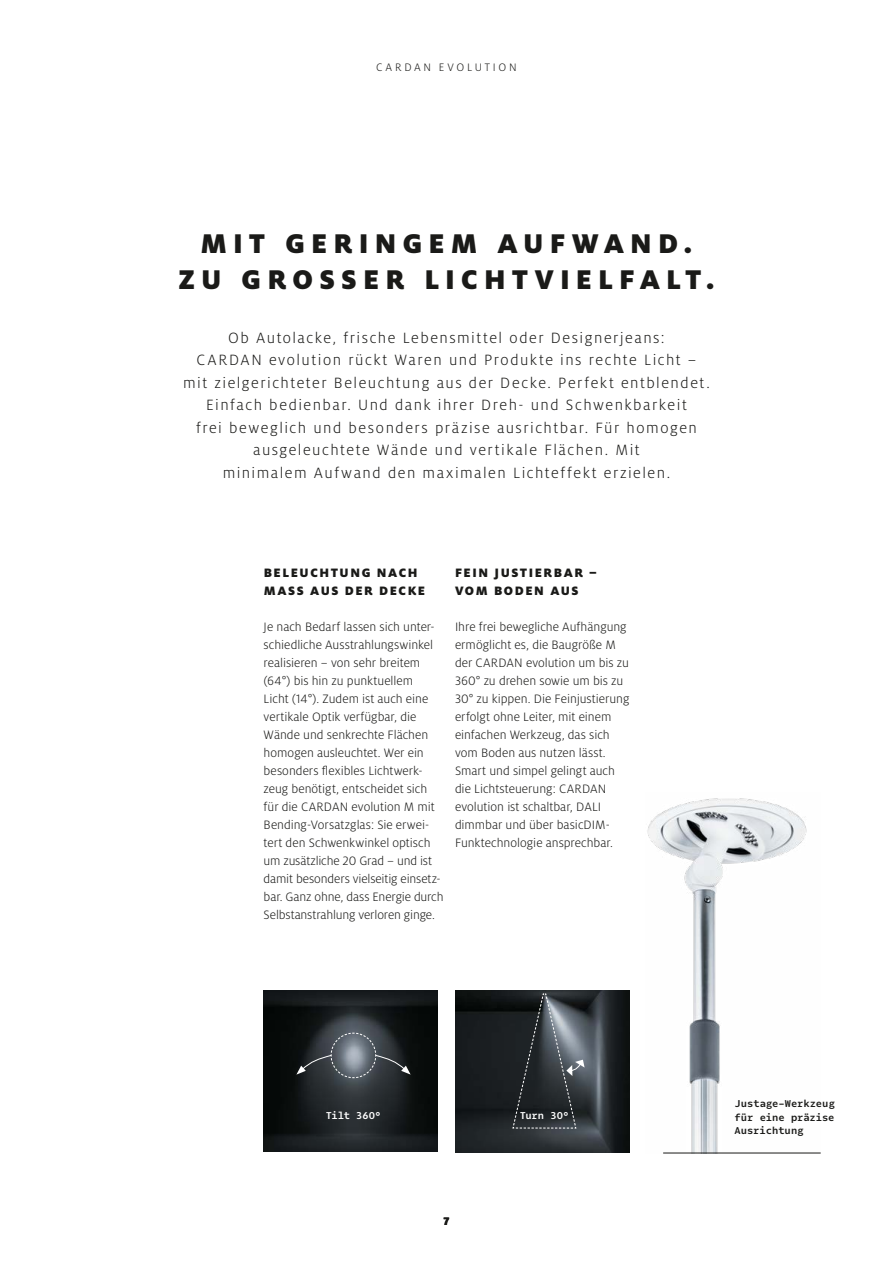
<style>
.page{position:relative;width:893px;height:1263px;background:#fff}
.page>*{position:absolute;margin:0;border:0;box-sizing:border-box;transform-origin:0 0}
.HEADLINE_20pt{font:900 30px/36px "Milo Pro";letter-spacing:.205em;color:#1a1a18;text-align:center}
.INTRO_Text{font:300 16.5px/22.5px "Milo Pro";letter-spacing:.09em;color:#1a1a18;text-align:center}
.BODY_COPY_9pt{font:300 13.5px/18px "Milo Pro";color:#1a1a18}
.KEY_MESSANGING_9PT_B{font:900 13.5px/18px "Milo Pro";letter-spacing:.12em;color:#1a1a18}
.BODY_COPY_9pt-2{font:900 13.5px/18px "Milo Pro";letter-spacing:.115em;color:#1a1a18}
.TITEL_Light_8pt{font:300 12px "Milo Pro";letter-spacing:.23em;color:#1a1a18}
.t1{font:900 12px "Milo Pro";color:#1a1a18}
.BILDUNTERSCHRIFT_7pt{font:700 10.5px/13.5px "Odisseia";letter-spacing:-.005em;color:#1a1a18;text-align:justify}
.BILDUNTERSCHRIFT_7pt-2{font:700 10.5px "Odisseia";letter-spacing:-.01em;color:#fff}
</style>
<div class="page">
<img style="left:264px;top:991px;width:174px;height:161px">
<svg style="left:296px;top:1032px;width:115px;height:46px;background:#464c51"></svg>
<img style="left:455px;top:991px;width:174px;height:162px">
<svg style="left:512px;top:993px;width:73px;height:136px;background:#3d4247"></svg>
<img style="left:647px;top:798px;width:174px;height:355px">
<hr style="left:663px;top:1153px;width:158px;height:1px;background:#1a1a18">
<p class="TITEL_Light_8pt" style="left:376px;top:61px;width:142px">CARDAN EVOLUTION</p>
<p class="HEADLINE_20pt" style="left:178px;top:225px;width:538px">MIT GERINGEM AUFWAND.<br>ZU GROSSER LICHTVIELFALT.</p>
<p class="INTRO_Text" style="left:183px;top:326px;width:528px">Ob Autolacke, frische Lebensmittel oder Designerjeans:<br>CARDAN evolution rückt Waren und Produkte ins rechte Licht – mit zielgerichteter Beleuchtung aus der Decke. Perfekt entblendet.<br>Einfach bedienbar. Und dank ihrer Dreh- und Schwenkbarkeit<br>frei beweglich und besonders präzise ausrichtbar. Für homogen ausgeleuchtete Wände und vertikale Flächen. Mit<br>minimalem Aufwand den maximalen Lichteffekt erzielen.</p>
<p class="KEY_MESSANGING_9PT_B" style="left:264px;top:563px;width:163px">BELEUCHTUNG NACH<br>MASS AUS DER DECKE</p>
<p class="BODY_COPY_9pt" style="left:264px;top:617px;width:181px">Je nach Bedarf lassen sich unter&shy;schiedliche Ausstrahlungswinkel realisieren – von sehr breitem (64°) bis hin zu punktuellem<br>Licht (14°). Zudem ist auch eine vertikale Optik verfügbar, die<br>Wände und senkrechte Flächen homogen ausleuchtet. Wer ein besonders flexibles Lichtwerk&shy;zeug benötigt, entscheidet sich für die CARDAN evolution M mit<br>Bending-Vorsatzglas: Sie erwei&shy;tert den Schwenkwinkel optisch um zusätzliche 20 Grad – und ist damit besonders vielseitig einsetz&shy;bar. Ganz ohne, dass Energie durch<br>Selbstanstrahlung verloren ginge.</p>
<p class="BODY_COPY_9pt-2" style="left:455px;top:563px;width:143px">FEIN JUSTIERBAR –<br>VOM BODEN AUS</p>
<p class="BODY_COPY_9pt" style="left:455px;top:617px;width:176px">Ihre frei bewegliche Aufhängung ermöglicht es, die Baugröße M der CARDAN evolution um bis zu<br>360° zu drehen sowie um bis zu<br>30° zu kippen. Die Feinjustierung erfolgt ohne Leiter, mit einem einfachen Werkzeug, das sich vom Boden aus nutzen lässt.<br>Smart und simpel gelingt auch die Lichtsteuerung: CARDAN evolution ist schaltbar, DALI dimmbar und über basicDIM-<br>Funktechnologie ansprechbar.</p>
<p class="BILDUNTERSCHRIFT_7pt-2" style="left:326px;top:1109px;width:57px">Tilt 360°</p>
<p class="BILDUNTERSCHRIFT_7pt-2" style="left:520px;top:1109px;width:51px">Turn 30°</p>
<p class="t1" style="left:443px;top:1214px;width:8px">7</p>
<p class="BILDUNTERSCHRIFT_7pt" style="left:735px;top:1097px;width:102px">Justage-Werkzeug für eine präzise Ausrichtung</p>
</div>
